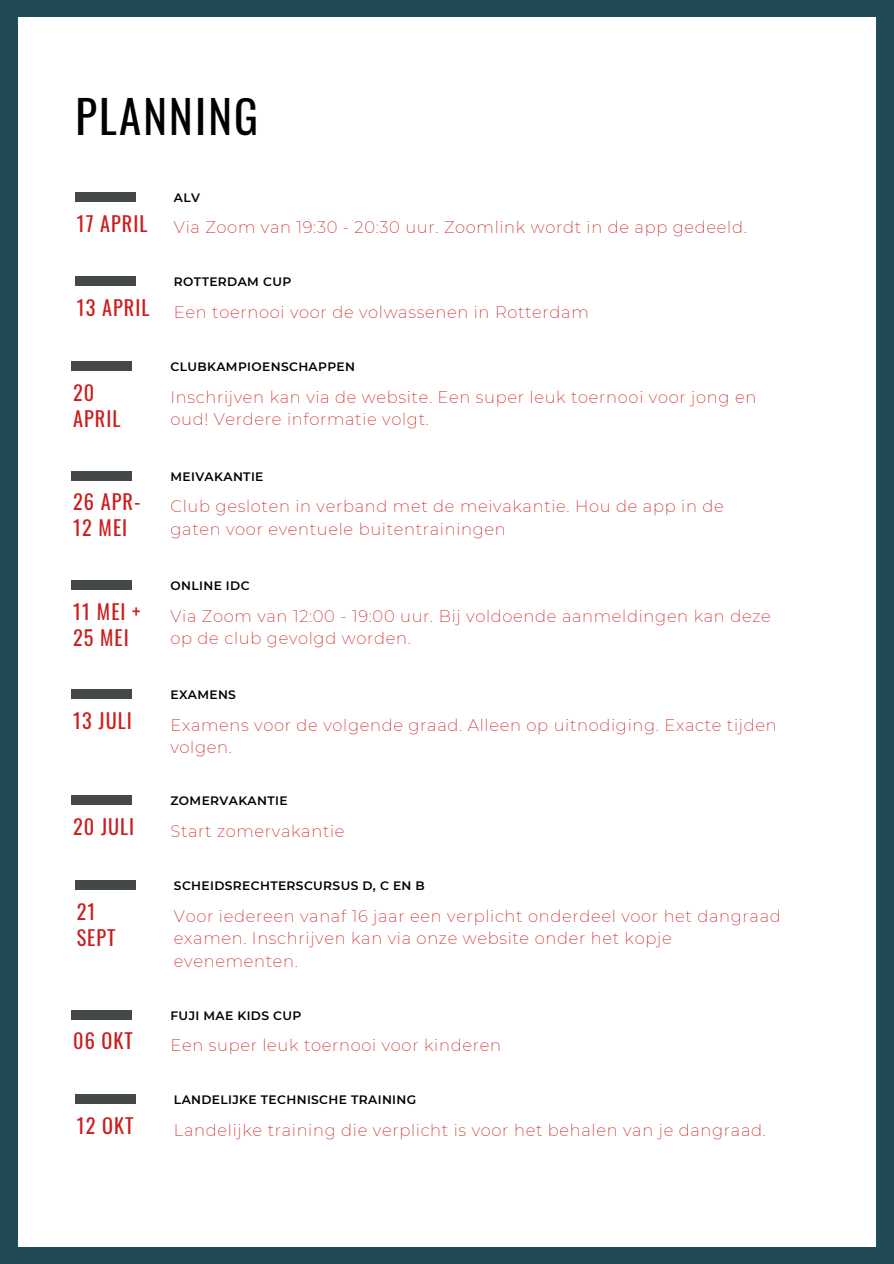
<style>
.page{position:relative;width:894px;height:1264px;background:#fff}
.page>*{position:absolute;margin:0;border:0;box-sizing:border-box;transform-origin:0 0}
.t1{font:44.7px "Oswald";letter-spacing:.05em;color:#000}
.t2{font:20.25px/25.8px "Oswald";letter-spacing:.05em;color:#cb1e1e}
.t3{font:200 16.35px/22.5px "Montserrat";letter-spacing:.04em;color:#cb1e1e}
.t4{font:600 12.15px "Montserrat";letter-spacing:.03em;color:#000}
</style>
<div class="page">
<div style="left:0;top:0;width:893px;height:1263px;background:#204a55"></div>
<div style="left:18px;top:17px;width:857px;height:1228px;background:#fff"></div>
<div style="left:75px;top:192px;width:60px;height:9px;background:#444848"></div>
<div style="left:72px;top:689px;width:60px;height:9px;background:#444848"></div>
<div style="left:72px;top:1010px;width:60px;height:9px;background:#444848"></div>
<div style="left:72px;top:361px;width:60px;height:9px;background:#444848"></div>
<div style="left:75px;top:1094px;width:60px;height:9px;background:#444848"></div>
<div style="left:75px;top:880px;width:60px;height:9px;background:#444848"></div>
<div style="left:75px;top:277px;width:60px;height:9px;background:#444848"></div>
<div style="left:72px;top:471px;width:60px;height:9px;background:#444848"></div>
<div style="left:72px;top:580px;width:60px;height:9px;background:#444848"></div>
<div style="left:72px;top:795px;width:60px;height:9px;background:#444848"></div>
<h1 class="t1" style="left:75px;top:81px;width:184px">PLANNING</h1>
<p class="t4" style="left:174px;top:190px;width:28px">ALV</p>
<p class="t2" style="left:77px;top:209px;width:72px">17 APRIL</p>
<h2 class="t3" style="left:174px;top:216px;width:574px">Via Zoom van 19:30 - 20:30 uur. Zoomlink wordt in de app gedeeld.</h2>
<p class="t4" style="left:174px;top:274px;width:119px">ROTTERDAM CUP</p>
<p class="t2" style="left:77px;top:294px;width:74px">13 APRIL</p>
<h3 class="t3" style="left:174px;top:301px;width:416px">Een toernooi voor de volwassenen in Rotterdam</h3>
<h3 class="t2" style="left:73px;top:378px;width:49px">20<br>APRIL</h3>
<h3 class="t2" style="left:73px;top:488px;width:69px">26 APR-<br>12 MEI</h3>
<p class="t2" style="left:73px;top:598px;width:69px">11 MEI +<br>25 MEI</p>
<h2 class="t2" style="left:73px;top:707px;width:60px">13 JULI</h2>
<h2 class="t4" style="left:170px;top:359px;width:186px">CLUBKAMPIOENSCHAPPEN</h2>
<p class="t3" style="left:170px;top:385px;width:587px">Inschrijven kan via de website. Een super leuk toernooi voor jong en oud! Verdere informatie volgt.</p>
<h2 class="t4" style="left:170px;top:469px;width:94px">MEIVAKANTIE</h2>
<p class="t3" style="left:170px;top:495px;width:554px">Club gesloten in verband met de meivakantie. Hou de app in de gaten voor eventuele buitentrainingen</p>
<p class="t4" style="left:170px;top:578px;width:81px">ONLINE IDC</p>
<h2 class="t3" style="left:170px;top:604px;width:601px">Via Zoom van 12:00 - 19:00 uur. Bij voldoende aanmeldingen kan deze op de club gevolgd worden.</h2>
<h3 class="t4" style="left:170px;top:687px;width:67px">EXAMENS</h3>
<p class="t3" style="left:170px;top:713px;width:607px">Examens voor de volgende graad. Alleen op uitnodiging. Exacte tijden volgen.</p>
<h3 class="t4" style="left:170px;top:793px;width:119px">ZOMERVAKANTIE</h3>
<h2 class="t2" style="left:73px;top:813px;width:63px">20 JULI</h2>
<p class="t3" style="left:170px;top:819px;width:175px">Start zomervakantie</p>
<h2 class="t2" style="left:77px;top:897px;width:40px">21<br>SEPT</h2>
<h3 class="t4" style="left:174px;top:878px;width:252px">SCHEIDSRECHTERSCURSUS D, C EN B</h3>
<p class="t3" style="left:174px;top:904px;width:608px">Voor iedereen vanaf 16 jaar een verplicht onderdeel voor het dangraad examen. Inschrijven kan via onze website onder het kopje evenementen.</p>
<p class="t4" style="left:170px;top:1007px;width:132px">FUJI MAE KIDS CUP</p>
<p class="t2" style="left:73px;top:1027px;width:61px">06 OKT</p>
<h3 class="t3" style="left:170px;top:1034px;width:332px">Een super leuk toernooi voor kinderen</h3>
<p class="t4" style="left:174px;top:1092px;width:244px">LANDELIJKE TECHNISCHE TRAINING</p>
<p class="t2" style="left:77px;top:1111px;width:58px">12 OKT</p>
<h2 class="t3" style="left:174px;top:1118px;width:593px">Landelijke training die verplicht is voor het behalen van je dangraad.</h2>
</div>
